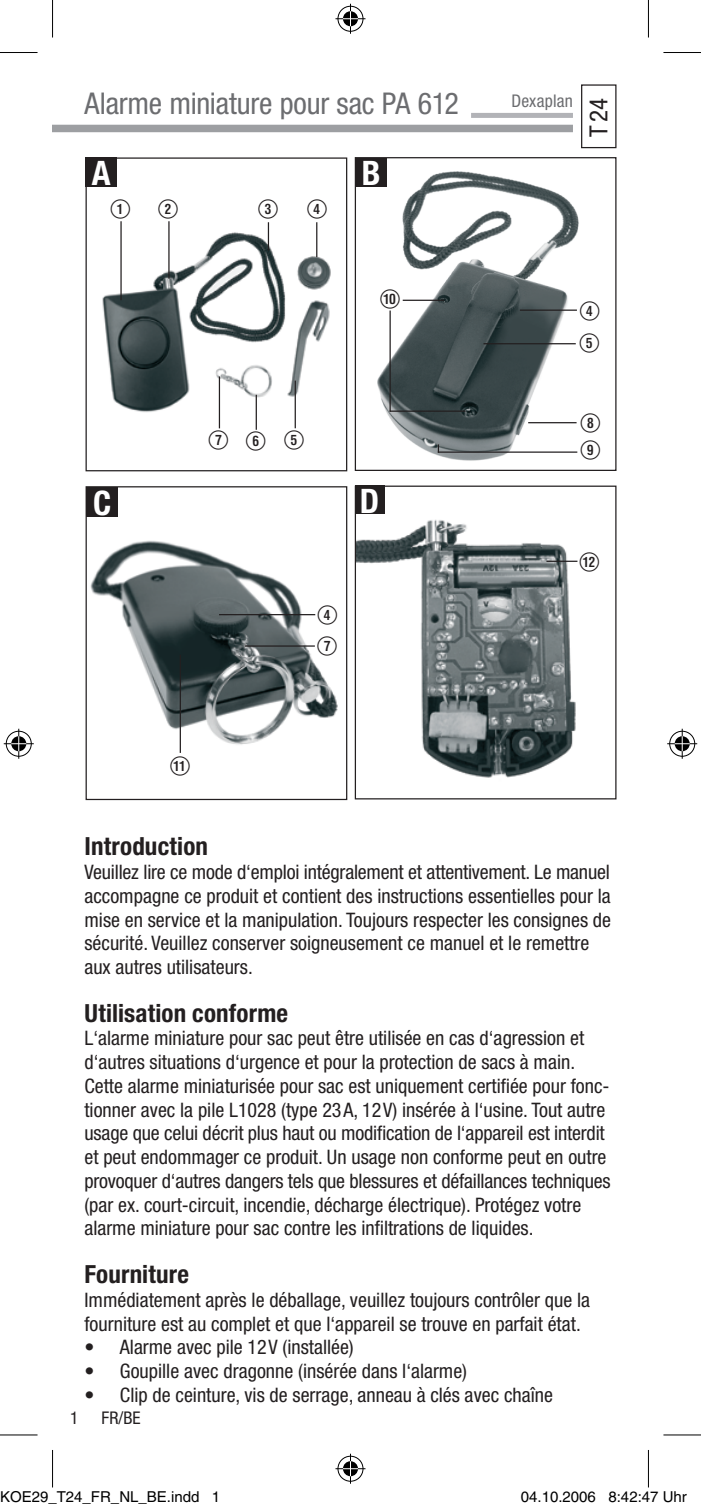
<style>
.page{position:relative;width:701px;height:1510px;background:#fff}
.page>*{position:absolute;margin:0;border:0;box-sizing:border-box;transform-origin:0 0}
.t1{font:700 condensed 33.75px "Helvetica Neue";color:#fff}
.t2{font:condensed 30px "Helvetica Neue LT Pro";letter-spacing:-.01em;color:#6c6d70}
.t3{font:700 condensed 25px "Helvetica Neue";letter-spacing:.005em;color:#231f20}
.t4{font:condensed 25px "Helvetica Neue";color:#231f20}
.t5{font:condensed 20px/23.8px "Helvetica Neue";color:#231f20}
.t6{font:20px/27.2px "Numerics P01";color:#231f20}
.t7{font:condensed 17.5px "Helvetica Neue LT Pro";letter-spacing:.015em;color:#6c6d70}
.t8{font:condensed 17.5px "Helvetica Neue";color:#231f20}
.t9{font:15px "Helvetica";color:#000}
</style>
<div class="page">
<div style="left:52px;top:125px;width:520px;height:7px;background:#9d9fa2"></div>
<div style="left:471px;top:113px;width:101px;height:5px;background:#b2b3b7"></div>
<div style="left:580px;top:84px;width:36px;height:64px;border:1px solid #231f20"></div>
<img style="left:377px;top:166px;width:202px;height:295px">
<div style="left:354px;top:157px;width:262px;height:314px;border:1px solid #231f20"></div>
<img style="left:356px;top:487px;width:222px;height:291px">
<div style="left:354px;top:485px;width:262px;height:314px;border:1px solid #231f20"></div>
<img style="left:102px;top:221px;width:229px;height:208px">
<div style="left:85px;top:157px;width:262px;height:314px;border:1px solid #231f20"></div>
<svg style="left:268px;top:222px;width:1px;height:29px"></svg>
<hr style="left:316px;top:222px;width:1px;height:35px;background:#231f20">
<hr style="left:219px;top:376px;width:1px;height:52px;background:#231f20">
<hr style="left:255px;top:395px;width:2px;height:35px;background:#231f20">
<hr style="left:294px;top:380px;width:2px;height:48px;background:#231f20">
<hr style="left:120px;top:221px;width:2px;height:79px;background:#231f20">
<hr style="left:168px;top:221px;width:1px;height:58px;background:#231f20">
<div style="left:85px;top:157px;width:31px;height:30px;background:#231f20"></div>
<img style="left:90px;top:540px;width:248px;height:209px">
<div style="left:85px;top:486px;width:262px;height:314px;border:1px solid #231f20"></div>
<hr style="left:219px;top:614px;width:96px;height:1px;background:#231f20">
<hr style="left:245px;top:645px;width:70px;height:1px;background:#231f20">
<hr style="left:180px;top:655px;width:1px;height:98px;background:#231f20">
<div style="left:87px;top:487px;width:31px;height:29px;background:#231f20"></div>
<hr style="left:519px;top:309px;width:57px;height:2px;background:#231f20">
<hr style="left:528px;top:422px;width:48px;height:1px;background:#231f20">
<hr style="left:437px;top:451px;width:140px;height:2px;background:#231f20">
<svg style="left:437px;top:444px;width:2px;height:8px"></svg>
<hr style="left:483px;top:343px;width:92px;height:1px;background:#231f20">
<hr style="left:402px;top:300px;width:42px;height:1px;background:#231f20">
<div style="left:355px;top:158px;width:31px;height:29px;background:#231f20"></div>
<div style="left:354px;top:485px;width:30px;height:29px;background:#231f20"></div>
<hr style="left:546px;top:560px;width:31px;height:2px;background:#231f20">
<hr style="left:389px;top:310px;width:1px;height:102px;background:#231f20">
<hr style="left:389px;top:410px;width:76px;height:2px;background:#231f20">
<hr style="left:0;top:52px;width:38px;height:1px;background:#000">
<hr style="left:663px;top:52px;width:37px;height:1px;background:#000">
<hr style="left:0;top:1434px;width:38px;height:1px;background:#000">
<hr style="left:663px;top:1434px;width:37px;height:1px;background:#000">
<hr style="left:52px;top:0;width:1px;height:38px;background:#000">
<hr style="left:52px;top:1449px;width:1px;height:38px;background:#000">
<hr style="left:647px;top:0;width:1px;height:38px;background:#000">
<hr style="left:647px;top:1449px;width:1px;height:38px;background:#000">
<div style="left:336px;top:5px;width:28px;height:28px;border:3px solid #fff;border-radius:50%"></div>
<hr style="left:335px;top:17px;width:30px;height:3px;background:#fff">
<hr style="left:349px;top:4px;width:3px;height:30px;background:#fff">
<div style="left:341px;top:10px;width:18px;height:18px;border:3px solid #fff;border-radius:50%"></div>
<div style="left:337px;top:6px;width:26px;height:26px;border:1px solid #000;border-radius:50%"></div>
<hr style="left:335px;top:18px;width:30px;height:1px;background:#000">
<hr style="left:350px;top:4px;width:1px;height:30px;background:#000">
<svg style="left:343px;top:11px;width:15px;height:15px"></svg>
<div style="left:336px;top:1454px;width:28px;height:28px;border:3px solid #fff;border-radius:50%"></div>
<hr style="left:335px;top:1467px;width:30px;height:3px;background:#fff">
<hr style="left:349px;top:1453px;width:3px;height:30px;background:#fff">
<div style="left:341px;top:1459px;width:18px;height:18px;border:3px solid #fff;border-radius:50%"></div>
<div style="left:337px;top:1455px;width:26px;height:26px;border:1px solid #000;border-radius:50%"></div>
<hr style="left:335px;top:1468px;width:30px;height:1px;background:#000">
<hr style="left:350px;top:1453px;width:1px;height:30px;background:#000">
<svg style="left:343px;top:1461px;width:15px;height:15px"></svg>
<div style="left:5px;top:729px;width:28px;height:29px;border:3px solid #fff;border-radius:50%"></div>
<hr style="left:4px;top:742px;width:30px;height:3px;background:#fff">
<hr style="left:17px;top:728px;width:3px;height:30px;background:#fff">
<div style="left:10px;top:734px;width:18px;height:19px;border:3px solid #fff;border-radius:50%"></div>
<div style="left:6px;top:731px;width:26px;height:25px;border:1px solid #000;border-radius:50%"></div>
<hr style="left:4px;top:743px;width:30px;height:1px;background:#000">
<hr style="left:18px;top:728px;width:1px;height:30px;background:#000">
<svg style="left:11px;top:736px;width:15px;height:15px"></svg>
<div style="left:667px;top:729px;width:29px;height:29px;border:3px solid #fff;border-radius:50%"></div>
<hr style="left:667px;top:742px;width:30px;height:3px;background:#fff">
<hr style="left:680px;top:728px;width:3px;height:30px;background:#fff">
<div style="left:672px;top:734px;width:19px;height:19px;border:3px solid #fff;border-radius:50%"></div>
<div style="left:669px;top:731px;width:25px;height:25px;border:1px solid #000;border-radius:50%"></div>
<hr style="left:667px;top:743px;width:30px;height:1px;background:#000">
<hr style="left:681px;top:728px;width:1px;height:30px;background:#000">
<svg style="left:674px;top:736px;width:15px;height:15px"></svg>
<div style="left:522px;top:1492px;width:5px;height:9px;border:1px solid #fff;border-radius:50%"></div>
<div style="left:520px;top:1491px;width:9px;height:12px;border:1px solid #fff;border-radius:50%"></div>
<div style="left:551px;top:1492px;width:5px;height:9px;border:1px solid #fff;border-radius:50%"></div>
<div style="left:550px;top:1491px;width:8px;height:12px;border:1px solid #fff;border-radius:50%"></div>
<div style="left:572px;top:1492px;width:5px;height:9px;border:1px solid #fff;border-radius:50%"></div>
<div style="left:570px;top:1491px;width:9px;height:12px;border:1px solid #fff;border-radius:50%"></div>
<div style="left:580px;top:1492px;width:6px;height:9px;border:1px solid #fff;border-radius:50%"></div>
<div style="left:579px;top:1491px;width:8px;height:12px;border:1px solid #fff;border-radius:50%"></div>
<h2 class="t2" style="left:84px;top:86px;width:376px">Alarme miniature pour sac PA 612</h2>
<p class="t7" style="left:511px;top:91px;width:63px">Dexaplan</p>
<p class="t4" style="left:584px;top:136px;width:40px;rotate:-90deg">T24</p>
<h1 class="t1" style="left:92px;top:153px;width:20px">A</h1>
<h1 class="t1" style="left:362px;top:153px;width:20px">B</h1>
<p class="t6" style="left:110px;top:195px;width:21px">Q</p>
<p class="t6" style="left:158px;top:195px;width:22px">W</p>
<p class="t6" style="left:258px;top:195px;width:21px">E</p>
<p class="t6" style="left:307px;top:195px;width:21px">R</p>
<p class="t6" style="left:380px;top:285px;width:21px">P</p>
<p class="t6" style="left:579px;top:297px;width:21px">R</p>
<p class="t6" style="left:579px;top:329px;width:21px">T</p>
<p class="t6" style="left:208px;top:426px;width:21px">U</p>
<p class="t6" style="left:246px;top:426px;width:60px">Y T</p>
<p class="t6" style="left:580px;top:409px;width:21px">I<br>O</p>
<h1 class="t1" style="left:93px;top:482px;width:20px">C</h1>
<h1 class="t1" style="left:360px;top:480px;width:21px">D</h1>
<p class="t6" style="left:579px;top:548px;width:21px">}</p>
<p class="t6" style="left:317px;top:601px;width:21px">R</p>
<p class="t6" style="left:317px;top:632px;width:21px">U</p>
<p class="t6" style="left:170px;top:752px;width:21px">{</p>
<p class="t3" style="left:84px;top:831px;width:125px">Introduction</p>
<p class="t5" style="left:84px;top:860px;width:528px">Veuillez lire ce mode d‘emploi intégralement et attentivement. Le manuel accompagne ce produit et contient des instructions essentielles pour la mise en service et la manipulation. Toujours respecter les consignes de sécurité. Veuillez conserver soigneusement ce manuel et le remettre aux autres utilisateurs.</p>
<p class="t3" style="left:84px;top:997px;width:205px">Utilisation conforme</p>
<p class="t5" style="left:84px;top:1026px;width:527px">L‘alarme miniature pour sac peut être utilisée en cas d‘agression et d‘autres situations d‘urgence et pour la protection de sacs à main.<br>Cette alarme miniaturisée pour sac est uniquement certifiée pour fonc&shy;tionner avec la pile L1 028 (type 23A, 1 2V) insérée à l‘usine. Tout autre usage que celui décrit plus haut ou modification de l‘appareil est interdit et peut endommager ce produit. Un usage non conforme peut en outre provoquer d‘autres dangers tels que blessures et défaillances techniques (par ex. court-circuit, incendie, décharge électrique). Protégez votre alarme miniature pour sac contre les infiltrations de liquides.</p>
<p class="t3" style="left:84px;top:1258px;width:106px">Fourniture</p>
<p class="t5" style="left:84px;top:1287px;width:507px">Immédiatement après le déballage, veuillez toujours contrôler que la fourniture est au complet et que l‘appareil se trouve en parfait état.</p>
<p class="t5" style="left:84px;top:1335px;width:271px">• Alarme avec pile 1 2V (installée)</p>
<p class="t5" style="left:84px;top:1358px;width:384px">• Goupille avec dragonne (insérée dans l‘alarme)</p>
<p class="t5" style="left:84px;top:1382px;width:470px">• Clip de ceinture, vis de serrage, anneau à clés avec chaîne</p>
<p class="t8" style="left:102px;top:1407px;width:40px">FR/BE</p>
<p class="t9" style="left:0;top:1488px;width:222px">KOE29_T24_FR_NL_BE.indd 1</p>
<p class="t9" style="left:520px;top:1488px;width:167px">04.10.2006 8:42:47 Uhr</p>
</div>
